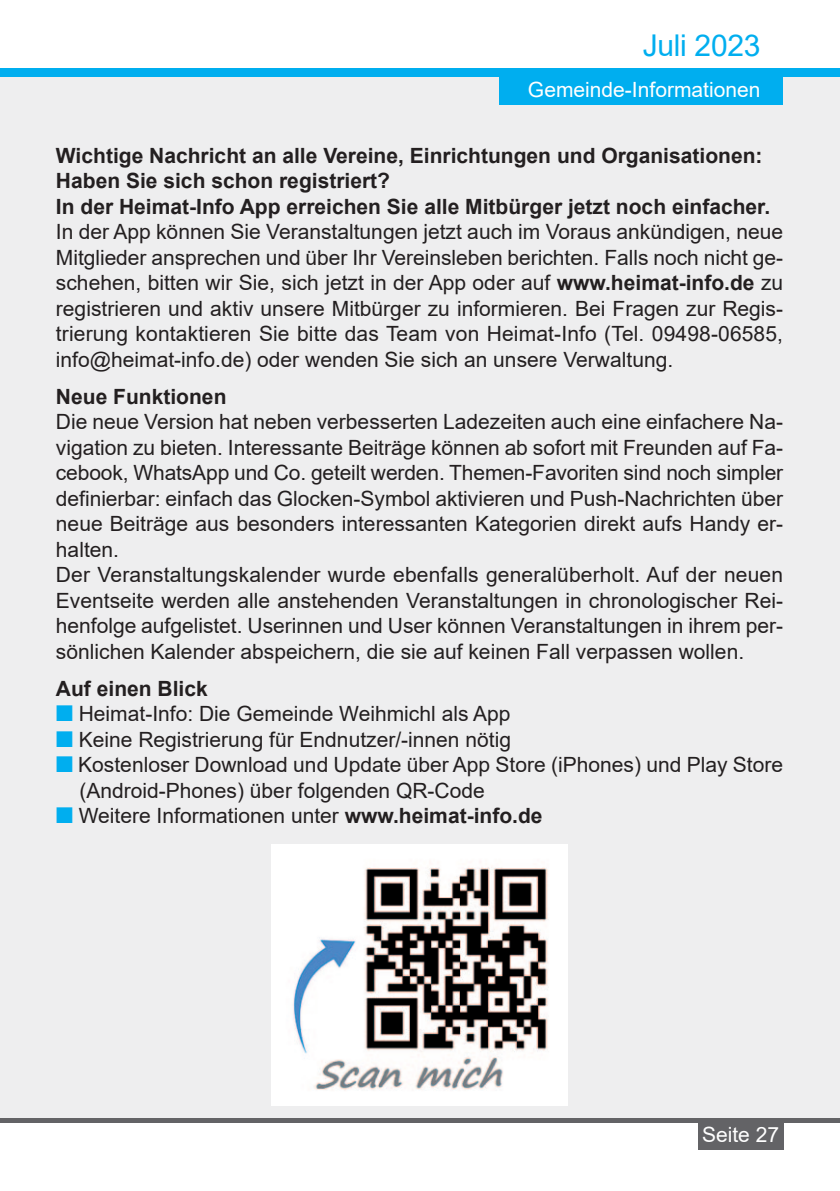
<style>
.page{position:relative;width:840px;height:1191px;background:#fff}
.page>*{position:absolute;margin:0;border:0;box-sizing:border-box;transform-origin:0 0}
.t1{font:30px "Arial";letter-spacing:-.01em;color:#00aeef}
.t2{font:21px/25.6px "Arial";color:#231f20;text-align:justify}
.t3{font:700 21px "Arial";color:#231f20}
.t4{font:21px "Arial";color:#fff}
.s1{font-weight:700}
.s2{color:#00aeef}
</style>
<div class="page">
<div style="left:0;top:77px;width:839px;height:1041px;background:#eeeeef"></div>
<div style="left:0;top:68px;width:839px;height:9px;background:#00aeef"></div>
<div style="left:697px;top:1121px;width:85px;height:28px;background:#636366"></div>
<div style="left:499px;top:76px;width:283px;height:28px;background:#00aeef"></div>
<div style="left:0;top:1118px;width:839px;height:5px;background:#636366"></div>
<img style="left:271px;top:845px;width:296px;height:261px">
<p class="t1" style="left:642px;top:29px;width:119px">Juli 2023</p>
<p class="t4" style="left:527px;top:78px;width:234px">Gemeinde-Informationen</p>
<p class="t3" style="left:56px;top:144px;width:707px">Wichtige Nachricht an alle Vereine, Einrichtungen und Organisationen:</p>
<p class="t3" style="left:56px;top:169px;width:335px">Haben Sie sich schon registriert?</p>
<p class="t3" style="left:56px;top:195px;width:715px">In der Heimat-Info App erreichen Sie alle Mitbürger jetzt noch einfacher.</p>
<p class="t2" style="left:56px;top:219px;width:728px">In der App können Sie Veranstaltungen jetzt auch im Voraus ankündigen, neue Mitglieder ansprechen und über Ihr Vereinsleben berichten. Falls noch nicht ge&shy;schehen, bitten wir Sie, sich jetzt in der App oder auf <span class="s1">www.heimat-info.de</span> zu registrieren und aktiv unsere Mitbürger zu informieren. Bei Fragen zur Regis&shy;trierung kontaktieren Sie bitte das Team von Heimat-Info (Tel. 09498-06585, info@heimat-info.de) oder wenden Sie sich an unsere Verwaltung.</p>
<p class="t3" style="left:56px;top:385px;width:172px">Neue Funktionen</p>
<p class="t2" style="left:56px;top:409px;width:728px">Die neue Version hat neben verbesserten Ladezeiten auch eine einfachere Na&shy;vigation zu bieten. Interessante Beiträge können ab sofort mit Freunden auf Fa&shy;cebook, WhatsApp und Co. geteilt werden. Themen-Favoriten sind noch simpler definierbar: einfach das Glocken-Symbol aktivieren und Push-Nachrichten über neue Beiträge aus besonders interessanten Kategorien direkt aufs Handy er&shy;halten.</p>
<p class="t2" style="left:56px;top:562px;width:728px">Der Veranstaltungskalender wurde ebenfalls generalüberholt. Auf der neuen Eventseite werden alle anstehenden Veranstaltungen in chronologischer Rei&shy;henfolge aufgelistet. Userinnen und User können Veranstaltungen in ihrem per&shy;sönlichen Kalender abspeichern, die sie auf keinen Fall verpassen wollen.</p>
<p class="t3" style="left:56px;top:677px;width:153px">Auf einen Blick</p>
<p class="t2" style="left:56px;top:701px;width:456px"><span class="s2">■</span> Heimat-Info: Die Gemeinde Weihmichl als App</p>
<p class="t2" style="left:56px;top:727px;width:456px"><span class="s2">■</span> Keine Registrierung für Endnutzer/-innen nötig</p>
<p class="t2" style="left:56px;top:752px;width:728px"><span class="s2">■</span> Kostenloser Download und Update über App Store (iPhones) und Play Store</p>
<p class="t2" style="left:79px;top:778px;width:407px">(Android-Phones) über folgenden QR-Code</p>
<p class="t2" style="left:56px;top:803px;width:488px"><span class="s2">■</span> Weitere Informationen unter <span class="s1">www.heimat-info.de</span></p>
<p class="t4" style="left:701px;top:1123px;width:79px">Seite 27</p>
</div>
